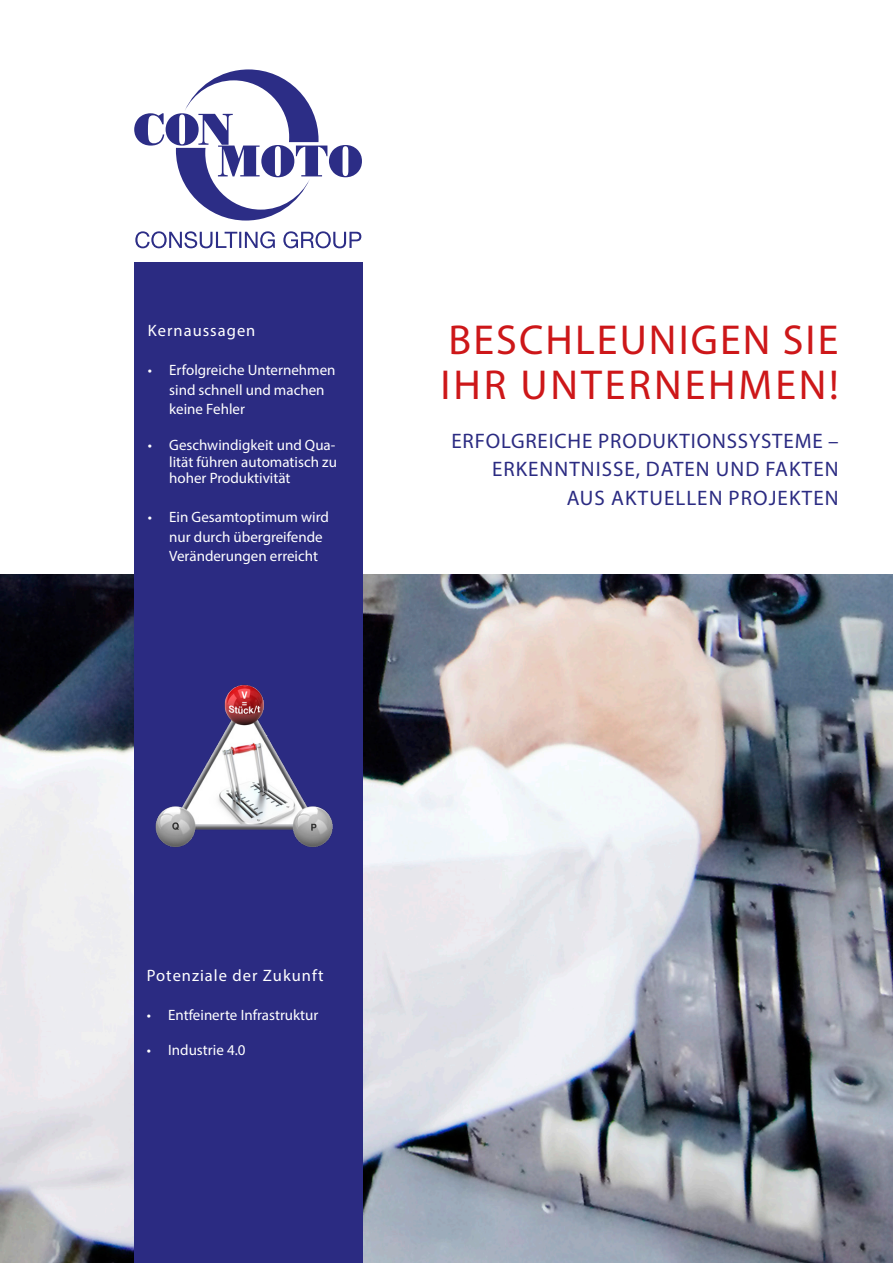
<style>
.page{position:relative;width:893px;height:1263px;background:#fff}
.page>*{position:absolute;margin:0;border:0;box-sizing:border-box;transform-origin:0 0}
.t1{font:42px "Myriad Pro";letter-spacing:.05em;color:#cd1719}
.t2{font:42px "Myriad Pro";letter-spacing:.07em;color:#cd1719}
.t3{font:21px/28.5px "Myriad Pro";letter-spacing:.05em;color:#2b2b82;text-align:right}
.t4{font:16.5px "Myriad Pro";letter-spacing:.06em;color:#fff}
.t5{font:15px/19.5px "Myriad Pro";color:#fff}
</style>
<div class="page">
<img style="left:0;top:574px;width:893px;height:689px">
<svg style="left:134px;top:69px;width:228px;height:179px"></svg>
<div style="left:134px;top:263px;width:228px;height:1000px;background:#2b2b82"></div>
<img style="left:155px;top:684px;width:178px;height:163px">
<p class="t4" style="left:148px;top:320px;width:109px">Kernaussagen</p>
<p class="t5" style="left:169px;top:360px;width:168px;text-indent:-21px">• Erfolgreiche Unternehmen sind schnell und machen keine Fehler</p>
<p class="t5" style="left:169px;top:436px;width:169px;line-height:16.5px;text-align:justify;text-indent:-21px">• Geschwindigkeit und Qua&shy;lität führen automatisch zu hoher Produktivität</p>
<p class="t5" style="left:169px;top:507px;width:161px;text-indent:-21px">• Ein Gesamtoptimum wird nur durch übergreifende<br>Veränderungen erreicht</p>
<p class="t1" style="left:449px;top:314px;width:391px">BESCHLEUNIGEN SIE</p>
<p class="t2" style="left:441px;top:359px;width:400px">IHR UNTERNEHMEN!</p>
<p class="t3" style="left:451px;top:426px;width:389px">ERFOLGREICHE PRODUKTIONSSYSTEME –<br>ERKENNTNISSE, DATEN UND FAKTEN<br>AUS AKTUELLEN PROJEKTEN</p>
<p class="t4" style="left:147px;top:965px;width:178px">Potenziale der Zukunft</p>
<p class="t5" style="left:147px;top:1005px;width:173px">• Entfeinerte Infrastruktur</p>
<p class="t5" style="left:147px;top:1039px;width:100px">• Industrie 4.0</p>
</div>
